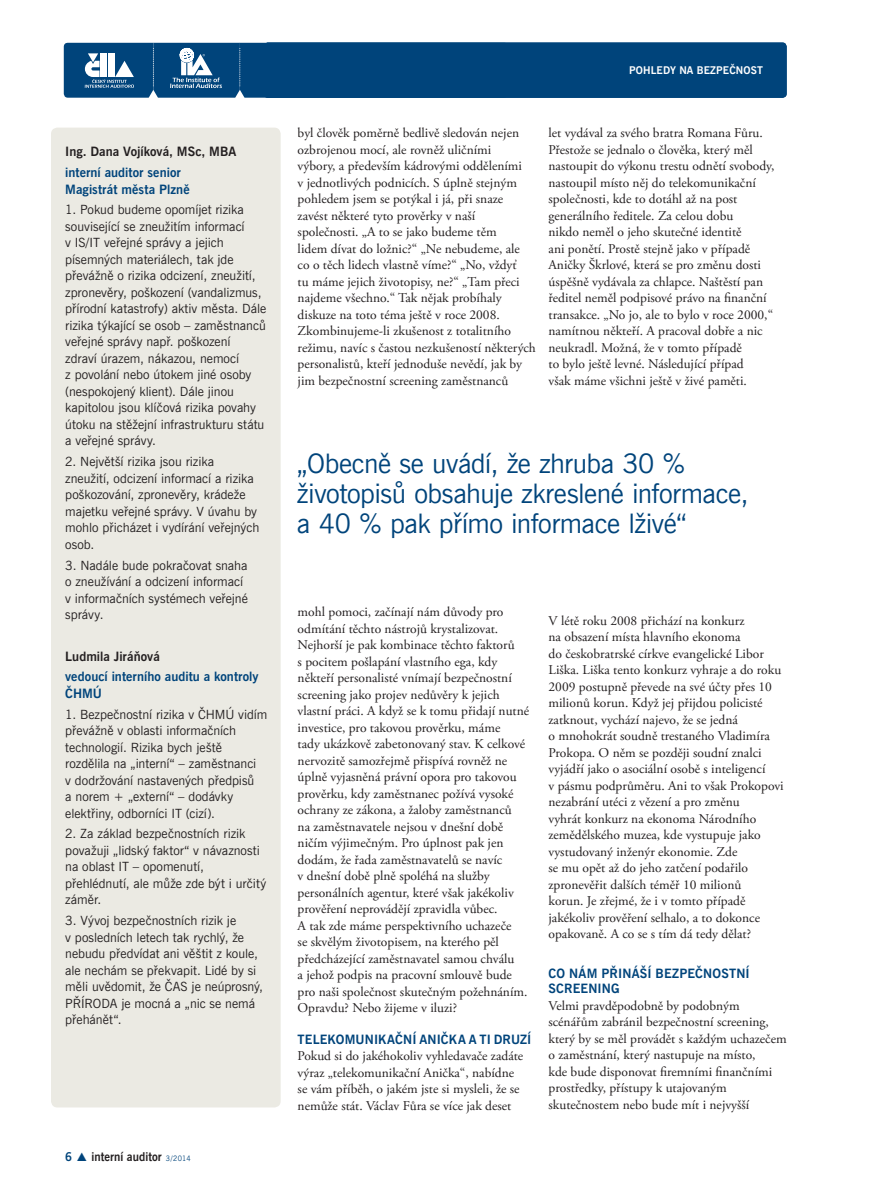
<style>
.page{position:relative;width:893px;height:1191px;background:#fff}
.page>*{position:absolute;margin:0;border:0;box-sizing:border-box;transform-origin:0 0}
.t1{font:27px/30px "News Gothic BT";letter-spacing:-.015em;color:#00447b}
.t2{font:13.5px/16.5px "Adobe Garamond Pro";color:#231f20}
.t3{font:12.75px/16.5px "News Gothic BT";color:#231f20}
.t4{font:12.75px/16.5px "News Gothic Bd BT";letter-spacing:.005em;color:#00447b}
.t5{font:12.75px "News Gothic Bd BT";color:#231f20}
.t6{font:12px "News Gothic Bd BT";letter-spacing:.005em;color:#231f20;scale:.95 1}
.t7{font:10.5px "News Gothic Bd BT";letter-spacing:.01em;color:#fff}
.s1{color:#00447b}
.s2{font-family:"News Gothic BT";font-size:7.5px;color:#00447b}
</style>
<div class="page">
<svg style="left:64px;top:43px;width:202px;height:55px;background:#27608f"></svg>
<div style="left:51px;top:128px;width:230px;height:979px;background:#ebeae3;border-radius:6px"></div>
<div style="left:264px;top:43px;width:523px;height:55px;background:#00447b;border-radius:4px"></div>
<p class="t5" style="left:65px;top:143px;width:173px">Ing. Dana Vojíková, MSc, MBA</p>
<p class="t4" style="left:65px;top:165px;width:126px">interní auditor senior<br>Magistrát města Plzně</p>
<p class="t3" style="left:65px;top:202px;width:203px">1. Pokud budeme opomíjet rizika související se zneužitím informací<br>v IS/IT veřejné správy a jejich písemných materiálech, tak jde převážně o rizika odcizení, zneužití, zpronevěry, poškození (vandalizmus, přírodní katastrofy) aktiv města. Dále rizika týkající se osob – zaměstnanců veřejné správy např. poškození<br>zdraví úrazem, nákazou, nemocí<br>z povolání nebo útokem jiné osoby (nespokojený klient). Dále jinou kapitolou jsou klíčová rizika povahy útoku na stěžejní infrastrukturu státu a veřejné správy.</p>
<p class="t3" style="left:65px;top:454px;width:196px">2. Největší rizika jsou rizika zneužití, odcizení informací a rizika poškozování, zpronevěry, krádeže majetku veřejné správy. V úvahu by mohlo přicházet i vydírání veřejných osob.</p>
<p class="t3" style="left:65px;top:557px;width:184px">3. Nadále bude pokračovat snaha o zneužívání a odcizení informací v informačních systémech veřejné správy.</p>
<p class="t5" style="left:65px;top:647px;width:96px">Ludmila Jiráňová</p>
<p class="t4" style="left:65px;top:669px;width:195px">vedoucí interního auditu a kontroly<br>ČHMÚ</p>
<p class="t3" style="left:65px;top:706px;width:204px">1. Bezpečnostní rizika v ČHMÚ vidím převážně v oblasti informačních technologií. Rizika bych ještě rozdělila na „interní“ – zaměstnanci<br>v dodržování nastavených předpisů<br>a norem + „externí“ – dodávky elektřiny, odborníci IT (cizí).</p>
<p class="t3" style="left:65px;top:826px;width:202px">2. Za základ bezpečnostních rizik považuji „lidský faktor“ v návaznosti na oblast IT – opomenutí, přehlédnutí, ale může zde být i určitý záměr.</p>
<p class="t3" style="left:65px;top:912px;width:199px">3. Vývoj bezpečnostních rizik je<br>v posledních letech tak rychlý, že nebudu předvídat ani věštit z koule, ale nechám se překvapit. Lidé by si měli uvědomit, že ČAS je neúprosný,<br>PŘÍRODA je mocná a „nic se nemá přehánět“.</p>
<p class="t6" style="left:65px;top:1148px;width:134px"><span class="s1">6</span> <span class="s1">▲</span> interní auditor <span class="s2">3/2014</span></p>
<p class="t7" style="left:629px;top:63px;width:135px">POHLEDY NA BEZPEČNOST</p>
<p class="t7" style="left:684px;top:64px;width:81px">ZÁHLAVÍ / TÉMA</p>
<p class="t2" style="left:298px;top:125px;width:240px">byl člověk poměrně bedlivě sledován nejen ozbrojenou mocí, ale rovněž uličními<br>výbory, a především kádrovými odděleními<br>v jednotlivých podnicích. S úplně stejným pohledem jsem se potýkal i já, při snaze zavést některé tyto prověrky v naší společnosti. „A to se jako budeme těm<br>lidem dívat do ložnic?“ „Ne nebudeme, ale<br>co o těch lidech vlastně víme?“ „No, vždyť<br>tu máme jejich životopisy, ne?“ „Tam přeci najdeme všechno.“ Tak nějak probíhaly diskuze na toto téma ještě v roce 2008.<br>Zkombinujeme-li zkušenost z totalitního režimu, navíc s častou nezkušeností některých personalistů, kteří jednoduše nevědí, jak by jim bezpečnostní screening zaměstnanců</p>
<p class="t2" style="left:549px;top:125px;width:227px">let vydával za svého bratra Romana Fůru.<br>Přestože se jednalo o člověka, který měl nastoupit do výkonu trestu odnětí svobody, nastoupil místo něj do telekomunikační společnosti, kde to dotáhl až na post generálního ředitele. Za celou dobu<br>nikdo neměl o jeho skutečné identitě<br>ani ponětí. Prostě stejně jako v případě Aničky Škrlové, která se pro změnu dosti úspěšně vydávala za chlapce. Naštěstí pan ředitel neměl podpisové právo na finanční transakce. „No jo, ale to bylo v roce 2000,“ namítnou někteří. A pracoval dobře a nic neukradl. Možná, že v tomto případě<br>to bylo ještě levné. Následující případ<br>však máme všichni ještě v živé paměti.</p>
<h1 class="t1" style="left:297px;top:449px;width:453px">„Obecně se uvádí, že zhruba 30 % životopisů obsahuje zkreslené informace, a 40 % pak přímo informace lživé“</h1>
<p class="t2" style="left:298px;top:604px;width:233px">mohl pomoci, začínají nám důvody pro odmítání těchto nástrojů krystalizovat.<br>Nejhorší je pak kombinace těchto faktorů<br>s pocitem pošlapání vlastního ega, kdy někteří personalisté vnímají bezpečnostní screening jako projev nedůvěry k jejich vlastní práci. A když se k tomu přidají nutné investice, pro takovou prověrku, máme<br>tady ukázkově zabetonovaný stav. K celkové nervozitě samozřejmě přispívá rovněž ne úplně vyjasněná právní opora pro takovou prověrku, kdy zaměstnanec požívá vysoké ochrany ze zákona, a žaloby zaměstnanců<br>na zaměstnavatele nejsou v dnešní době ničím výjimečným. Pro úplnost pak jen dodám, že řada zaměstnavatelů se navíc<br>v dnešní době plně spoléhá na služby personálních agentur, které však jakékoliv prověření neprovádějí zpravidla vůbec.<br>A tak zde máme perspektivního uchazeče<br>se skvělým životopisem, na kterého pěl předcházející zaměstnavatel samou chválu<br>a jehož podpis na pracovní smlouvě bude pro naši společnost skutečným požehnáním.<br>Opravdu? Nebo žijeme v iluzi?</p>
<p class="t4" style="left:298px;top:1031px;width:235px">TELEKOMUNIKAČNÍ ANIČKA A TI DRUZÍ</p>
<p class="t2" style="left:298px;top:1048px;width:227px">Pokud si do jakéhokoliv vyhledavače zadáte výraz „telekomunikační Anička“, nabídne se vám příběh, o jakém jste si mysleli, že se nemůže stát. Václav Fůra se více jak deset</p>
<p class="t2" style="left:549px;top:612px;width:237px">V létě roku 2008 přichází na konkurz<br>na obsazení místa hlavního ekonoma<br>do českobratrské církve evangelické Libor Liška. Liška tento konkurz vyhraje a do roku 2009 postupně převede na své účty přes 10 milionů korun. Když jej přijdou policisté zatknout, vychází najevo, že se jedná<br>o mnohokrát soudně trestaného Vladimíra Prokopa. O něm se později soudní znalci vyjádří jako o asociální osobě s inteligencí<br>v pásmu podprůměru. Ani to však Prokopovi nezabrání utéci z vězení a pro změnu<br>vyhrát konkurz na ekonoma Národního zemědělského muzea, kde vystupuje jako vystudovaný inženýr ekonomie. Zde<br>se mu opět až do jeho zatčení podařilo zpronevěřit dalších téměř 10 milionů<br>korun. Je zřejmé, že i v tomto případě jakékoliv prověření selhalo, a to dokonce opakovaně. A co se s tím dá tedy dělat?</p>
<p class="t4" style="left:548px;top:966px;width:203px;line-height:15px">CO NÁM PŘINÁŠÍ BEZPEČNOSTNÍ<br>SCREENING</p>
<p class="t2" style="left:549px;top:997px;width:240px">Velmi pravděpodobně by podobným scénářům zabránil bezpečnostní screening, který by se měl provádět s každým uchazečem o zaměstnání, který nastupuje na místo,<br>kde bude disponovat firemními finančními prostředky, přístupy k utajovaným skutečnostem nebo bude mít i nejvyšší</p>
</div>
